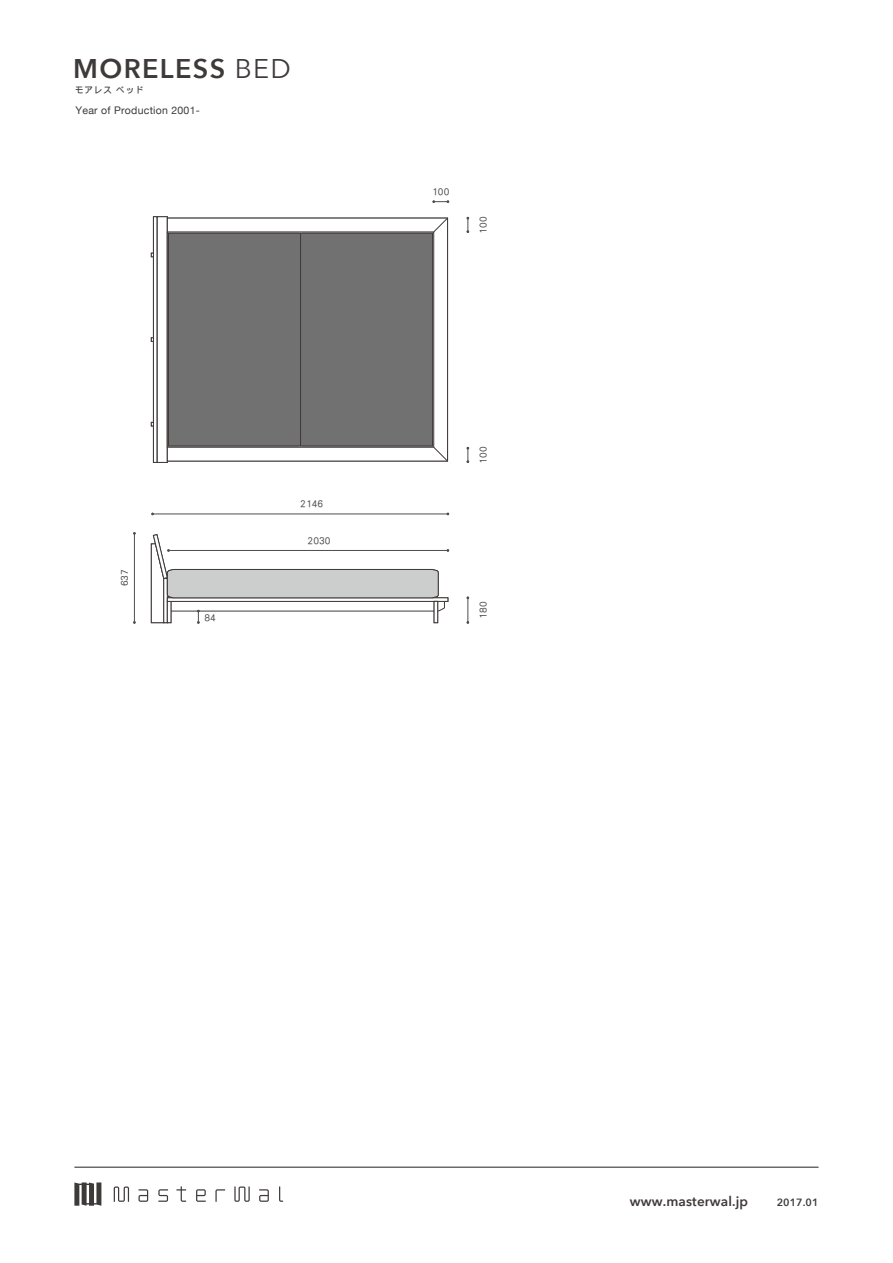
<style>
.page{position:relative;width:893px;height:1263px;background:#fff}
.page>*{position:absolute;margin:0;border:0;box-sizing:border-box;transform-origin:0 0}
.t1{font:600 27px "Avenir Next";letter-spacing:.05em;color:#3e3a39}
.t2{font:600 13.5px "Avenir Next";letter-spacing:.01em;color:#3e3a39}
.t3{font:10.5px "Helvetica Neue";letter-spacing:.025em;color:#3e3a39}
.t4{font:600 10.5px "Avenir Next";letter-spacing:.01em;color:#3e3a39}
.t5{font:9px "DF Gothic P W5 90 pv RKSJ H";letter-spacing:.01em;color:#504d4d}
.t6{font:9px "DF Gothic P W5 90 pv RKSJ H";letter-spacing:.05em;color:#3e3a39}
.s1{font-weight:400}
</style>
<div class="page">
<svg style="left:114px;top:1186px;width:15px;height:16px"></svg>
<svg style="left:139px;top:1189px;width:9px;height:13px"></svg>
<svg style="left:158px;top:1189px;width:10px;height:13px"></svg>
<svg style="left:176px;top:1186px;width:10px;height:16px"></svg>
<svg style="left:196px;top:1189px;width:10px;height:13px"></svg>
<svg style="left:215px;top:1189px;width:10px;height:13px"></svg>
<svg style="left:234px;top:1186px;width:16px;height:16px"></svg>
<svg style="left:259px;top:1189px;width:10px;height:13px"></svg>
<svg style="left:279px;top:1186px;width:4px;height:16px"></svg>
<svg style="left:74px;top:1182px;width:27px;height:24px"></svg>
<hr style="left:74px;top:1166px;width:745px;height:2px;background:#3e3a39">
<hr style="left:134px;top:533px;width:1px;height:89px;background:#504d4d">
<svg style="left:467px;top:596px;width:2px;height:28px"></svg>
<svg style="left:467px;top:217px;width:2px;height:16px"></svg>
<svg style="left:467px;top:447px;width:2px;height:16px"></svg>
<hr style="left:153px;top:514px;width:295px;height:1px;background:#504d4d">
<svg style="left:432px;top:200px;width:17px;height:3px"></svg>
<svg style="left:151px;top:534px;width:298px;height:90px"></svg>
<div style="left:157px;top:216px;width:11px;height:247px;background:#fff;border:1px solid #3e3a39"></div>
<svg style="left:153px;top:216px;width:4px;height:247px"></svg>
<svg style="left:151px;top:253px;width:3px;height:4px"></svg>
<svg style="left:151px;top:422px;width:3px;height:4px"></svg>
<svg style="left:167px;top:218px;width:281px;height:243px"></svg>
<svg style="left:433px;top:217px;width:15px;height:16px"></svg>
<svg style="left:433px;top:446px;width:15px;height:16px"></svg>
<svg style="left:151px;top:337px;width:3px;height:5px"></svg>
<div style="left:168px;top:233px;width:133px;height:213px;background:#727171;border:1px solid #3e3a39"></div>
<div style="left:300px;top:233px;width:133px;height:213px;background:#727171;border:1px solid #3e3a39"></div>
<h1 class="t1" style="left:73px;top:46px;width:219px">MORELESS <span class="s1">BED</span></h1>
<p class="t6" style="left:75px;top:85px;width:71px">モアレス ベッド</p>
<p class="t3" style="left:75px;top:103px;width:126px">Year of Production 2001-</p>
<p class="t5" style="left:120px;top:586px;width:19px;rotate:-90deg">637</p>
<p class="t5" style="left:204px;top:613px;width:13px">84</p>
<p class="t5" style="left:300px;top:500px;width:25px">2146</p>
<p class="t5" style="left:308px;top:536px;width:25px">2030</p>
<p class="t5" style="left:432px;top:187px;width:19px">100</p>
<p class="t5" style="left:479px;top:234px;width:19px;rotate:-90deg">100</p>
<p class="t5" style="left:479px;top:464px;width:19px;rotate:-90deg">100</p>
<p class="t5" style="left:479px;top:619px;width:19px;rotate:-90deg">180</p>
<h2 class="t2" style="left:630px;top:1189px;width:120px">www.masterwal.jp</h2>
<p class="t4" style="left:777px;top:1193px;width:43px">2017.01</p>
</div>
